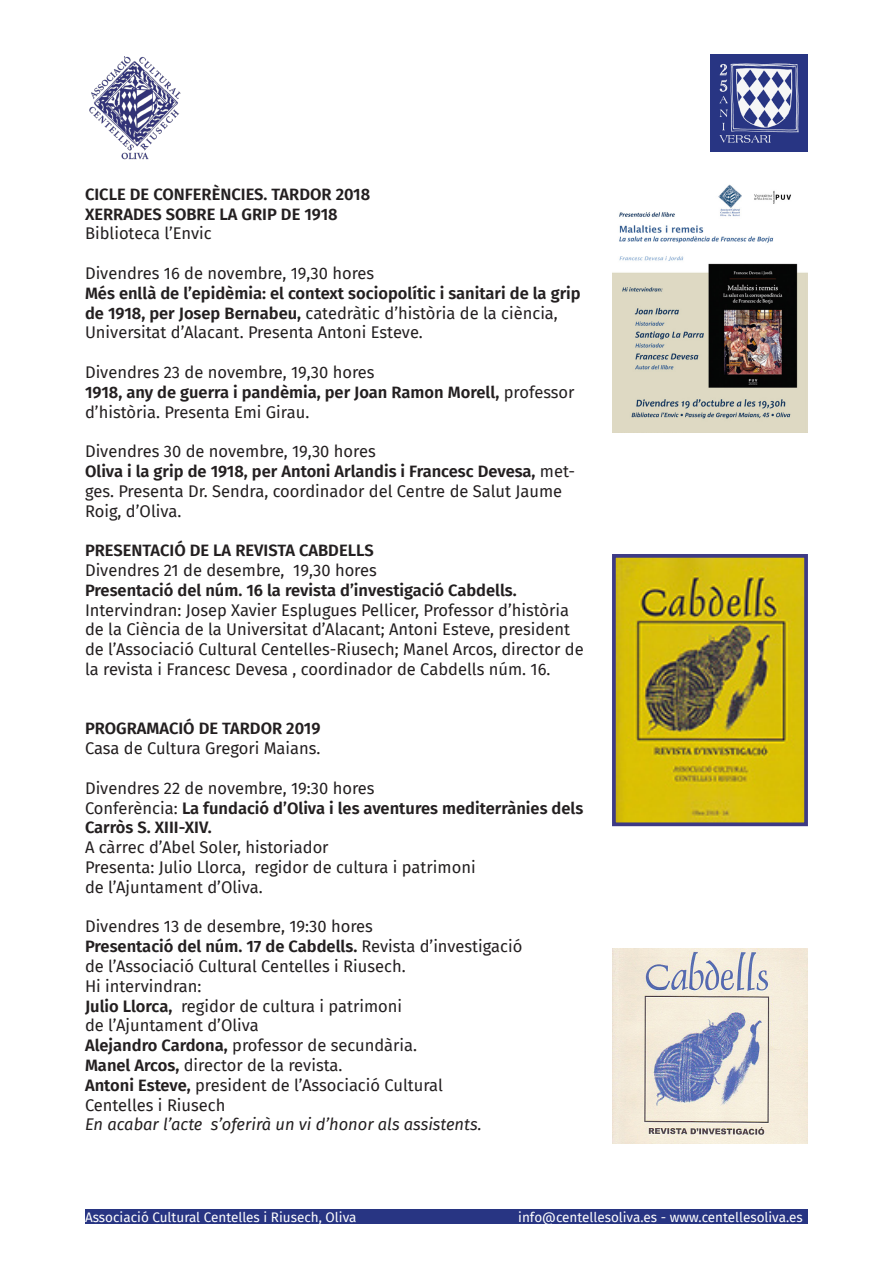
<style>
.page{position:relative;width:893px;height:1263px;background:#fff}
.page>*{position:absolute;margin:0;border:0;box-sizing:border-box;transform-origin:0 0}
.t1{font:16.5px/19.8px "Fira Sans";color:#231f20}
.t2{font:600 16.5px/19.8px "Fira Sans";color:#231f20}
.t3{font:italic 16.5px "Fira Sans";color:#231f20}
.t4{font:13.5px "Fira Sans";color:#fff}
.s1{font-weight:400}
.s2{font-weight:600}
</style>
<div class="page">
<img style="left:89px;top:56px;width:92px;height:104px">
<img style="left:710px;top:54px;width:98px;height:98px">
<div style="left:85px;top:1209px;width:723px;height:14px;background:#283583"></div>
<img style="left:613px;top:184px;width:195px;height:248px">
<img style="left:617px;top:559px;width:186px;height:262px">
<div style="left:612px;top:554px;width:196px;height:272px;border:4px solid #3d3a85"></div>
<img style="left:612px;top:948px;width:196px;height:196px">
<p class="t2" style="left:85px;top:183px;width:287px">CICLE DE CONFERÈNCIES. TARDOR 2018</p>
<p class="t2" style="left:85px;top:203px;width:254px">XERRADES SOBRE LA GRIP DE 1918</p>
<p class="t1" style="left:85px;top:223px;width:128px">Biblioteca l’Envic</p>
<p class="t1" style="left:85px;top:263px;width:291px">Divendres 16 de novembre, 19,30 hores</p>
<p class="t2" style="left:85px;top:282px;width:497px">Més enllà de l’epidèmia: el context sociopolític i sanitari de la grip de 1918, per Josep Bernabeu, <span class="s1">catedràtic d’història de la ciència,<br>Universitat d’Alacant. Presenta Antoni Esteve.</span></p>
<p class="t1" style="left:85px;top:362px;width:291px">Divendres 23 de novembre, 19,30 hores</p>
<p class="t2" style="left:85px;top:381px;width:491px">1918, any de guerra i pandèmia, per Joan Ramon Morell, <span class="s1">professor d’història. Presenta Emi Girau.</span></p>
<p class="t1" style="left:85px;top:441px;width:292px">Divendres 30 de novembre, 19,30 hores</p>
<p class="t1" style="left:85px;top:461px;width:491px"><span class="s2">Oliva i la grip de 1918, per Antoni Arlandis i Francesc Devesa,</span> met&shy;ges. Presenta Dr. Sendra, coordinador del Centre de Salut Jaume<br>Roig, d’Oliva.</p>
<p class="t2" style="left:85px;top:539px;width:290px">PRESENTACIÓ DE LA REVISTA CABDELLS</p>
<p class="t1" style="left:85px;top:560px;width:293px">Divendres 21 de desembre, 19,30 hores</p>
<p class="t2" style="left:85px;top:579px;width:433px">Presentació del núm. 16 la revista d’investigació Cabdells.</p>
<p class="t1" style="left:85px;top:599px;width:500px">Intervindran: Josep Xavier Esplugues Pellicer, Professor d’història de la Ciència de la Universitat d’Alacant; Antoni Esteve, president de l’Associació Cultural Centelles-Riusech; Manel Arcos, director de la revista i Francesc Devesa , coordinador de Cabdells núm. 16.</p>
<p class="t2" style="left:85px;top:718px;width:237px">PROGRAMACIÓ DE TARDOR 2019</p>
<p class="t1" style="left:85px;top:738px;width:237px">Casa de Cultura Gregori Maians.</p>
<p class="t1" style="left:85px;top:778px;width:291px">Divendres 22 de novembre, 19:30 hores</p>
<p class="t2" style="left:85px;top:797px;width:500px"><span class="s1">Conferència:</span> La fundació d’Oliva i les aventures mediterrànies dels<br>Carròs S. XIII-XIV.</p>
<p class="t1" style="left:85px;top:837px;width:245px">A càrrec d’Abel Soler, historiador</p>
<p class="t1" style="left:85px;top:857px;width:392px">Presenta: Julio Llorca, regidor de cultura i patrimoni</p>
<p class="t1" style="left:85px;top:877px;width:179px">de l’Ajuntament d’Oliva.</p>
<p class="t1" style="left:85px;top:916px;width:289px">Divendres 13 de desembre, 19:30 hores</p>
<p class="t2" style="left:85px;top:935px;width:439px">Presentació del núm. 17 de Cabdells. <span class="s1">Revista d’investigació</span></p>
<p class="t1" style="left:85px;top:956px;width:322px">de l’Associació Cultural Centelles i Riusech.</p>
<p class="t1" style="left:85px;top:976px;width:118px">Hi intervindran:</p>
<p class="t1" style="left:85px;top:995px;width:319px"><span class="s2">Julio Llorca,</span> regidor de cultura i patrimoni</p>
<p class="t1" style="left:85px;top:1015px;width:175px">de l’Ajuntament d’Oliva</p>
<p class="t1" style="left:85px;top:1035px;width:334px"><span class="s2">Alejandro Cardona,</span> professor de secundària.</p>
<p class="t1" style="left:85px;top:1055px;width:259px"><span class="s2">Manel Arcos,</span> director de la revista.</p>
<p class="t1" style="left:85px;top:1075px;width:359px"><span class="s2">Antoni Esteve,</span> president de l’Associació Cultural</p>
<p class="t1" style="left:85px;top:1094px;width:142px">Centelles i Riusech</p>
<p class="t3" style="left:85px;top:1112px;width:398px">En acabar l’acte s’oferirà un vi d’honor als assistents.</p>
<p class="t4" style="left:85px;top:1207px;width:273px">Associació Cultural Centelles i Riusech, Oliva</p>
<p class="t4" style="left:518px;top:1207px;width:286px">info@centellesoliva.es - www.centellesoliva.es</p>
</div>
